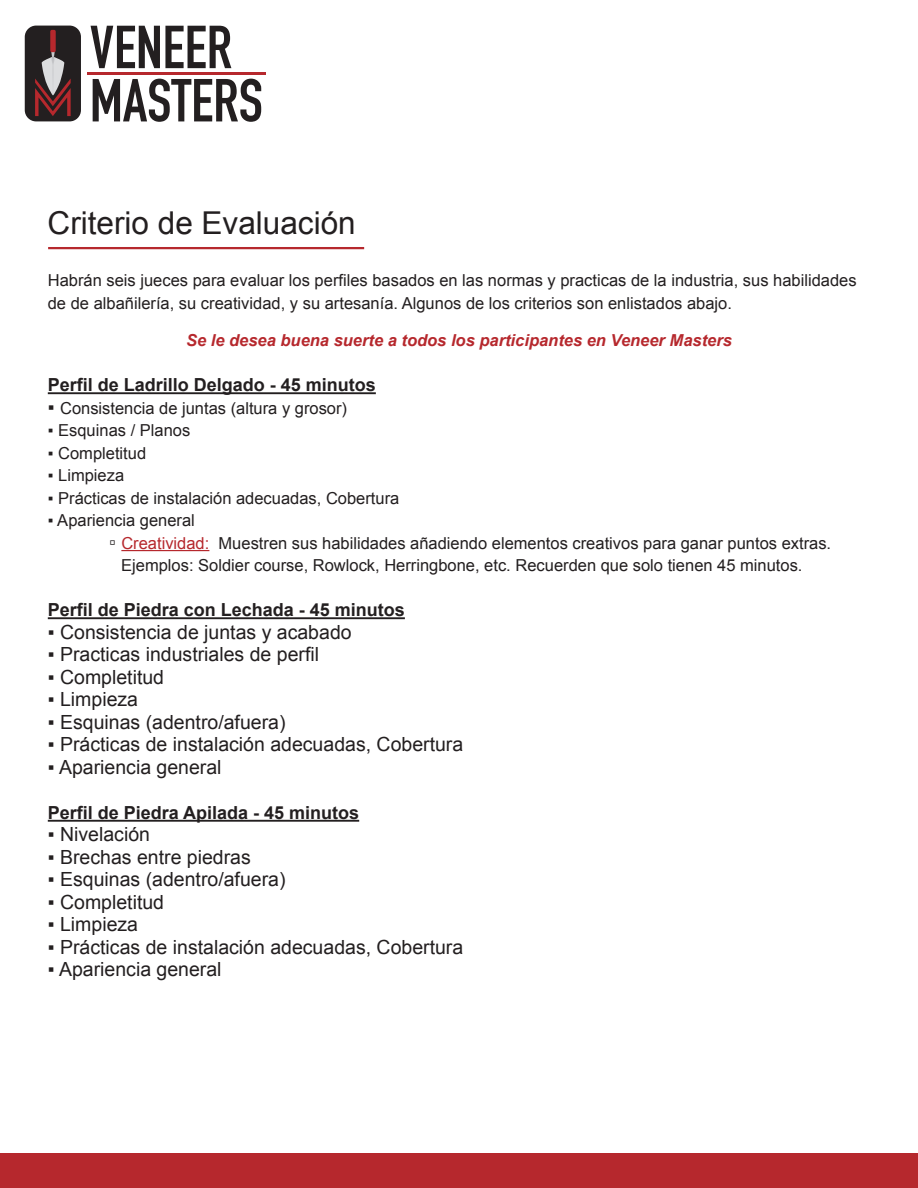
<style>
.page{position:relative;width:918px;height:1188px;background:#fff}
.page>*{position:absolute;margin:0;border:0;box-sizing:border-box;transform-origin:0 0}
.t1{font:31.5px "Arial";color:#231f20}
.t2{font:19.5px "Arial";color:#231f20}
.t3{font:700 18px "Arial";color:#231f20}
.t4{font:16.5px/22.5px "Arial";color:#231f20}
.t5{font:italic 700 16.5px "Arial";color:#b6282d}
.s1{font-size:19.5px}
.s2{color:#b6282d}
</style>
<div class="page">
<div style="left:25px;top:26px;width:56px;height:95px;background:#231f20;border-radius:11px"></div>
<svg style="left:35px;top:30px;width:36px;height:86px"></svg>
<hr style="left:87px;top:72px;width:178px;height:3px;background:#b6282d">
<svg style="left:91px;top:26px;width:140px;height:42px"></svg>
<svg style="left:93px;top:79px;width:168px;height:43px"></svg>
<div style="left:0;top:1153px;width:918px;height:35px;background:#b6282d"></div>
<hr style="left:48px;top:247px;width:316px;height:2px;background:#b6282d">
<hr style="left:48px;top:392px;width:328px;height:2px;background:#231f20">
<hr style="left:121px;top:550px;width:88px;height:1px;background:#b6282d">
<hr style="left:48px;top:617px;width:357px;height:2px;background:#231f20">
<hr style="left:48px;top:820px;width:311px;height:2px;background:#231f20">
<h1 class="t1" style="left:48px;top:202px;width:310px">Criterio de Evaluación</h1>
<p class="t4" style="left:48px;top:269px;width:810px">Habrán seis jueces para evaluar los perfiles basados en las normas y practicas de la industria, sus habilidades de de albañilería, su creatividad, y su artesanía. Algunos de los criterios son enlistados abajo.</p>
<p class="t5" style="left:186px;top:330px;width:547px">Se le desea buena suerte a todos los participantes en Veneer Masters</p>
<p class="t3" style="left:48px;top:373px;width:330px">Perfil de Ladrillo Delgado - 45 minutos</p>
<p class="t4" style="left:48px;top:397px;width:301px"><span class="s1">▪</span> Consistencia de juntas (altura y grosor)</p>
<p class="t4" style="left:48px;top:419px;width:144px">▪ Esquinas / Planos</p>
<p class="t4" style="left:48px;top:442px;width:100px">▪ Completitud</p>
<p class="t4" style="left:48px;top:464px;width:78px">▪ Limpieza</p>
<p class="t4" style="left:48px;top:487px;width:353px">▪ Prácticas de instalación adecuadas, Cobertura</p>
<p class="t4" style="left:48px;top:509px;width:149px">▪ Apariencia general</p>
<p class="t4" style="left:109px;top:532px;width:724px"><span class="s1">▫</span> <span class="s2">Creatividad:</span> Muestren sus habilidades añadiendo elementos creativos para ganar puntos extras.</p>
<p class="t4" style="left:121px;top:554px;width:683px">Ejemplos: Soldier course, Rowlock, Herringbone, etc. Recuerden que solo tienen 45 minutos.</p>
<p class="t3" style="left:48px;top:598px;width:359px">Perfil de Piedra con Lechada - 45 minutos</p>
<p class="t2" style="left:48px;top:619px;width:305px">▪ Consistencia de juntas y acabado</p>
<p class="t2" style="left:48px;top:642px;width:273px">▪ Practicas industriales de perfil</p>
<p class="t2" style="left:48px;top:664px;width:118px">▪ Completitud</p>
<p class="t2" style="left:48px;top:687px;width:92px">▪ Limpieza</p>
<p class="t2" style="left:48px;top:709px;width:239px">▪ Esquinas (adentro/afuera)</p>
<p class="t2" style="left:48px;top:732px;width:417px">▪ Prácticas de instalación adecuadas, Cobertura</p>
<p class="t2" style="left:48px;top:754px;width:175px">▪ Apariencia general</p>
<p class="t3" style="left:48px;top:801px;width:313px">Perfil de Piedra Apilada - 45 minutos</p>
<p class="t2" style="left:48px;top:822px;width:104px">▪ Nivelación</p>
<p class="t2" style="left:48px;top:844px;width:205px">▪ Brechas entre piedras</p>
<p class="t2" style="left:48px;top:867px;width:239px">▪ Esquinas (adentro/afuera)</p>
<p class="t2" style="left:48px;top:889px;width:118px">▪ Completitud</p>
<p class="t2" style="left:48px;top:912px;width:92px">▪ Limpieza</p>
<p class="t2" style="left:48px;top:934px;width:417px">▪ Prácticas de instalación adecuadas, Cobertura</p>
<p class="t2" style="left:48px;top:957px;width:175px">▪ Apariencia general</p>
</div>
